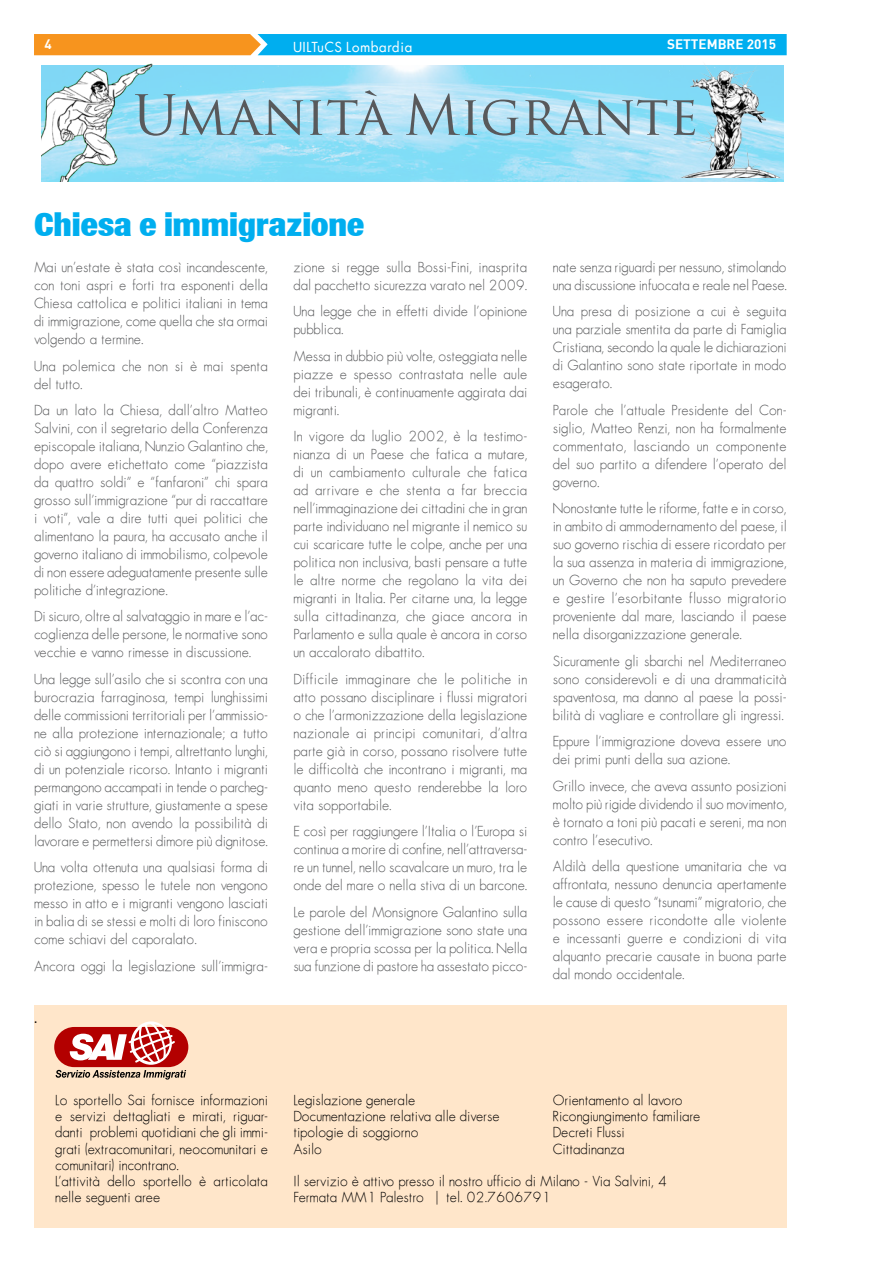
<style>
.page{position:relative;width:893px;height:1263px;background:#fff}
.page>*{position:absolute;margin:0;border:0;box-sizing:border-box;transform-origin:0 0}
.t1{font:54px "Trajan Pro";color:#58595b}
.t2{font:800 33px "Brown";color:#00aeef}
.t3{font:18px "Futura ICG Book";color:#000}
.t4{font:13.5px/18px "Futura ICG Light";color:#58595b;text-align:justify}
.t5{font:13.5px/16.2px "Futura ICG Light";color:#000}
.t6{font:13.5px "Futura ICG Book";letter-spacing:.05em;color:#fff}
.t7{font:13.5px "DIN Bold";color:#fff}
</style>
<div class="page">
<svg style="left:34px;top:34px;width:753px;height:21px;background:#4ba7b1"></svg>
<div style="left:34px;top:1005px;width:753px;height:222px;background:#ffe6ca"></div>
<svg style="left:56px;top:1021px;width:130px;height:58px"></svg>
<img style="left:154px;top:66px;width:629px;height:116px">
<img style="left:675px;top:65px;width:108px;height:113px">
<img style="left:41px;top:63px;width:113px;height:119px">
<p class="t7" style="left:45px;top:36px;width:9px">4</p>
<p class="t6" style="left:293px;top:38px;width:120px">UILTuCS Lombardia</p>
<p class="t7" style="left:667px;top:36px;width:111px">SETTEMBRE 2015</p>
<h1 class="t1" style="left:133px;top:81px;width:567px">Umanità Migrante</h1>
<h2 class="t2" style="left:34px;top:206px;width:332px">Chiesa e immigrazione</h2>
<p class="t4" style="left:34px;top:258px;width:235px">Mai un’estate è stata così incandescente, con toni aspri e forti tra esponenti della Chiesa cattolica e politici italiani in tema di immigrazione, come quella che sta ormai volgendo a termine.</p>
<p class="t4" style="left:34px;top:356px;width:235px">Una polemica che non si è mai spenta del tutto.</p>
<p class="t4" style="left:34px;top:401px;width:235px">Da un lato la Chiesa, dall’altro Matteo Salvini, con il segretario della Conferenza episcopale italiana, Nunzio Galantino che, dopo avere etichettato come “piazzista da quattro soldi” e “fanfaroni” chi spara grosso sull’immigrazione “pur di raccattare i voti”, vale a dire tutti quei politici che alimentano la paura, ha accusato anche il governo italiano di immobilismo, colpevole di non essere adeguatamente presente sulle politiche d’integrazione.</p>
<p class="t4" style="left:34px;top:607px;width:235px">Di sicuro, oltre al salvataggio in mare e l’ac&shy;coglienza delle persone, le normative sono vecchie e vanno rimesse in discussione.</p>
<p class="t4" style="left:34px;top:670px;width:235px">Una legge sull’asilo che si scontra con una burocrazia farraginosa, tempi lunghissimi delle commissioni territoriali per l’ammissio&shy;ne alla protezione internazionale; a tutto ciò si aggiungono i tempi, altrettanto lunghi, di un potenziale ricorso. Intanto i migranti permangono accampati in tende o parcheg&shy;giati in varie strutture, giustamente a spese dello Stato, non avendo la possibilità di lavorare e permettersi dimore più dignitose.</p>
<p class="t4" style="left:34px;top:858px;width:235px">Una volta ottenuta una qualsiasi forma di protezione, spesso le tutele non vengono messo in atto e i migranti vengono lasciati in balia di se stessi e molti di loro finiscono come schiavi del caporalato.</p>
<p class="t4" style="left:34px;top:957px;width:235px">Ancora oggi la legislazione sull’immigra-</p>
<p class="t4" style="left:293px;top:258px;width:235px">zione si regge sulla Bossi-Fini, inasprita dal pacchetto sicurezza varato nel 2009.</p>
<p class="t4" style="left:293px;top:302px;width:235px">Una legge che in effetti divide l’opinione pubblica.</p>
<p class="t4" style="left:293px;top:347px;width:235px">Messa in dubbio più volte, osteggiata nelle piazze e spesso contrastata nelle aule dei tribunali, è continuamente aggirata dai migranti.</p>
<p class="t4" style="left:293px;top:427px;width:235px">In vigore da luglio 2002, è la testimo&shy;nianza di un Paese che fatica a mutare, di un cambiamento culturale che fatica ad arrivare e che stenta a far breccia nell’immaginazione dei cittadini che in gran parte individuano nel migrante il nemico su cui scaricare tutte le colpe, anche per una politica non inclusiva, basti pensare a tutte le altre norme che regolano la vita dei migranti in Italia. Per citarne una, la legge sulla cittadinanza, che giace ancora in Parlamento e sulla quale è ancora in corso un accalorato dibattito.</p>
<p class="t4" style="left:293px;top:670px;width:235px">Difficile immaginare che le politiche in atto possano disciplinare i flussi migratori o che l’armonizzazione della legislazione nazionale ai principi comunitari, d’altra parte già in corso, possano risolvere tutte le difficoltà che incontrano i migranti, ma quanto meno questo renderebbe la loro vita sopportabile.</p>
<p class="t4" style="left:293px;top:822px;width:235px">E così per raggiungere l’Italia o l’Europa si continua a morire di confine, nell’attraversa&shy;re un tunnel, nello scavalcare un muro, tra le onde del mare o nella stiva di un barcone.</p>
<p class="t4" style="left:293px;top:903px;width:235px">Le parole del Monsignore Galantino sulla gestione dell’immigrazione sono state una vera e propria scossa per la politica. Nella sua funzione di pastore ha assestato picco-</p>
<h3 class="t3" style="left:34px;top:1005px;width:5px">.</h3>
<p class="t4" style="left:553px;top:258px;width:235px">nate senza riguardi per nessuno, stimolando una discussione infuocata e reale nel Paese.</p>
<p class="t4" style="left:553px;top:302px;width:235px">Una presa di posizione a cui è seguita una parziale smentita da parte di Famiglia Cristiana, secondo la quale le dichiarazioni di Galantino sono state riportate in modo esagerato.</p>
<p class="t4" style="left:553px;top:400px;width:235px">Parole che l’attuale Presidente del Con&shy;siglio, Matteo Renzi, non ha formalmente commentato, lasciando un componente del suo partito a difendere l’operato del governo.</p>
<p class="t4" style="left:553px;top:499px;width:235px">Nonostante tutte le riforme, fatte e in corso, in ambito di ammodernamento del paese, il suo governo rischia di essere ricordato per la sua assenza in materia di immigrazione, un Governo che non ha saputo prevedere e gestire l’esorbitante flusso migratorio proveniente dal mare, lasciando il paese nella disorganizzazione generale.</p>
<p class="t4" style="left:553px;top:651px;width:235px">Sicuramente gli sbarchi nel Mediterraneo sono considerevoli e di una drammaticità spaventosa, ma danno al paese la possi&shy;bilità di vagliare e controllare gli ingressi.</p>
<p class="t4" style="left:553px;top:732px;width:235px">Eppure l’immigrazione doveva essere uno dei primi punti della sua azione.</p>
<p class="t4" style="left:553px;top:776px;width:235px">Grillo invece, che aveva assunto posizioni molto più rigide dividendo il suo movimento, è tornato a toni più pacati e sereni, ma non contro l’esecutivo.</p>
<p class="t4" style="left:553px;top:857px;width:235px">Aldilà della questione umanitaria che va affrontata, nessuno denuncia apertamente le cause di questo “tsunami” migratorio, che possono essere ricondotte alle violente e incessanti guerre e condizioni di vita alquanto precarie causate in buona parte dal mondo occidentale.</p>
<p class="t5" style="left:55px;top:1092px;width:214px">Lo sportello Sai fornisce informazioni e servizi dettagliati e mirati, riguar&shy;danti problemi quotidiani che gli immi&shy;grati (extracomunitari, neocomunitari e comunitari) incontrano.<br>L’attività dello sportello è articolata nelle seguenti aree</p>
<p class="t5" style="left:293px;top:1092px;width:208px">Legislazione generale<br>Documentazione relativa alle diverse tipologie di soggiorno<br>Asilo</p>
<p class="t5" style="left:553px;top:1092px;width:149px">Orientamento al lavoro<br>Ricongiungimento familiare<br>Decreti Flussi<br>Cittadinanza</p>
<p class="t5" style="left:293px;top:1173px;width:375px">Il servizio è attivo presso il nostro ufficio di Milano - Via Salvini, 4<br>Fermata MM1 Palestro | tel. 02.7606791</p>
</div>
